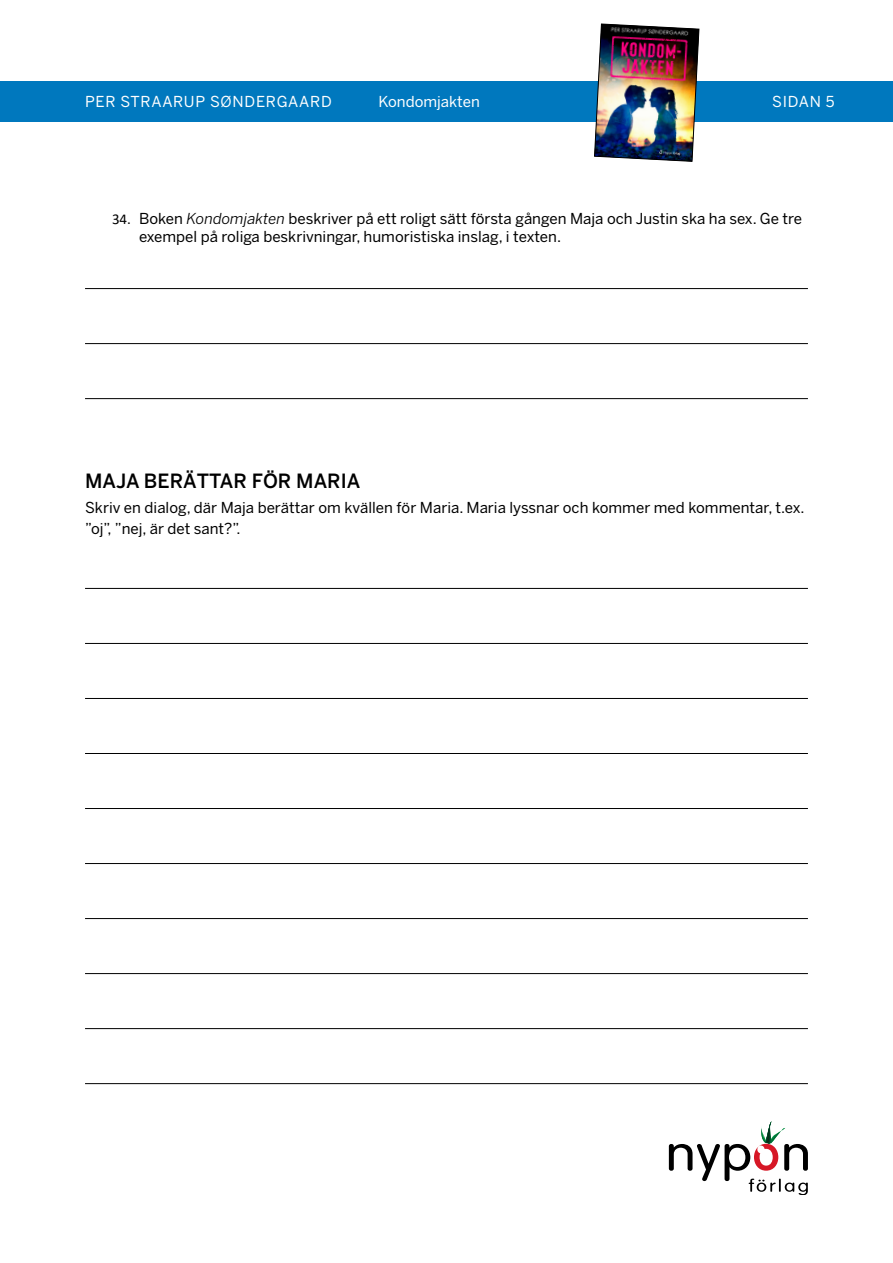
<style>
.page{position:relative;width:893px;height:1263px;background:#fff}
.page>*{position:absolute;margin:0;border:0;box-sizing:border-box;transform-origin:0 0}
.t1{font:500 19.5px "Benton Sans";color:#000}
.t2{font:15px/18px "Benton Sans";color:#000}
.t3{font:15px "Benton Sans";letter-spacing:.045em;color:#fff}
.t4{font:15px "Benton Sans";color:#fff}
.s1{font-family:"Calibri"}
.s2{font-style:italic}
</style>
<div class="page">
<div style="left:0;top:81px;width:893px;height:40px;background:#0078be"></div>
<svg style="left:669px;top:1121px;width:139px;height:74px"></svg>
<img style="left:594px;top:23px;width:105px;height:139px">
<hr style="left:85px;top:288px;width:723px;height:1px;background:#000">
<hr style="left:85px;top:343px;width:723px;height:1px;background:#000">
<hr style="left:85px;top:398px;width:723px;height:1px;background:#000">
<hr style="left:85px;top:588px;width:723px;height:1px;background:#000">
<hr style="left:85px;top:643px;width:723px;height:1px;background:#000">
<hr style="left:85px;top:698px;width:723px;height:1px;background:#000">
<hr style="left:85px;top:753px;width:723px;height:1px;background:#000">
<hr style="left:85px;top:808px;width:723px;height:1px;background:#000">
<hr style="left:85px;top:863px;width:723px;height:1px;background:#000">
<hr style="left:85px;top:918px;width:723px;height:1px;background:#000">
<hr style="left:85px;top:973px;width:723px;height:1px;background:#000">
<hr style="left:85px;top:1028px;width:723px;height:1px;background:#000">
<hr style="left:85px;top:1083px;width:723px;height:1px;background:#000">
<p class="t3" style="left:85px;top:93px;width:248px">PER STRAARUP SØNDERGAARD</p>
<p class="t4" style="left:378px;top:93px;width:103px">Kondomjakten</p>
<p class="t3" style="left:772px;top:93px;width:64px">SIDAN 5</p>
<p class="t2" style="left:139px;top:210px;width:665px;text-indent:-27px"><span class="s1">34.</span> Boken <span class="s2">Kondomjakten</span> beskriver på ett roligt sätt första gången Maja och Justin ska ha sex. Ge tre exempel på roliga beskrivningar, humoristiska inslag, i texten.</p>
<h1 class="t1" style="left:85px;top:469px;width:277px">MAJA BERÄTTAR FÖR MARIA</h1>
<p class="t2" style="left:85px;top:497px;width:721px;line-height:21px">Skriv en dialog, där Maja berättar om kvällen för Maria. Maria lyssnar och kommer med kommentar, t.ex. ”oj”, ”nej, är det sant?”.</p>
</div>
